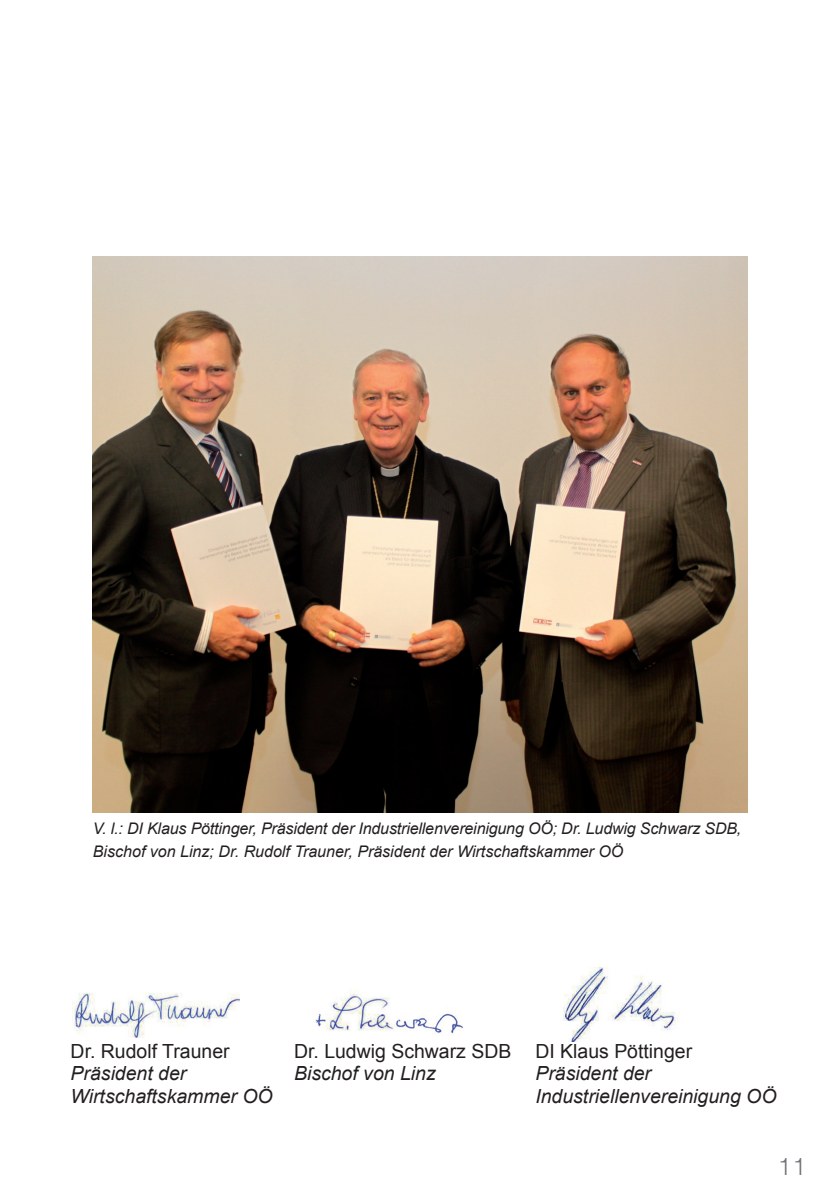
<style>
.page{position:relative;width:840px;height:1191px;background:#fff}
.page>*{position:absolute;margin:0;border:0;box-sizing:border-box;transform-origin:0 0}
.t1{font:24px "Switzerland Light Plain";color:#717275}
.t2{font:italic 19.4px/22.6px "Arial";color:#231f20}
.t3{font:19.4px "Arial";color:#231f20}
.t4{font:italic 16px/22.6px "Arial";letter-spacing:-.01em;color:#231f20}
</style>
<div class="page">
<img style="left:72px;top:993px;width:168px;height:45px">
<img style="left:315px;top:990px;width:148px;height:44px">
<img style="left:563px;top:967px;width:116px;height:74px">
<img style="left:93px;top:257px;width:653px;height:555px">
<p class="t4" style="left:93px;top:817px;width:649px">V. l.: DI Klaus Pöttinger, Präsident der Industriellenvereinigung OÖ; Dr. Ludwig Schwarz SDB,<br>Bischof von Linz; Dr. Rudolf Trauner, Präsident der Wirtschaftskammer OÖ</p>
<p class="t3" style="left:71px;top:1038px;width:160px">Dr. Rudolf Trauner</p>
<p class="t2" style="left:71px;top:1062px;width:203px">Präsident der<br>Wirtschaftskammer OÖ</p>
<p class="t3" style="left:294px;top:1038px;width:219px">Dr. Ludwig Schwarz SDB</p>
<p class="t2" style="left:294px;top:1062px;width:143px">Bischof von Linz</p>
<p class="t3" style="left:535px;top:1038px;width:158px">DI Klaus Pöttinger</p>
<p class="t2" style="left:535px;top:1062px;width:242px">Präsident der<br>Industriellenvereinigung OÖ</p>
<h1 class="t1" style="left:777px;top:1151px;width:29px">11</h1>
</div>
